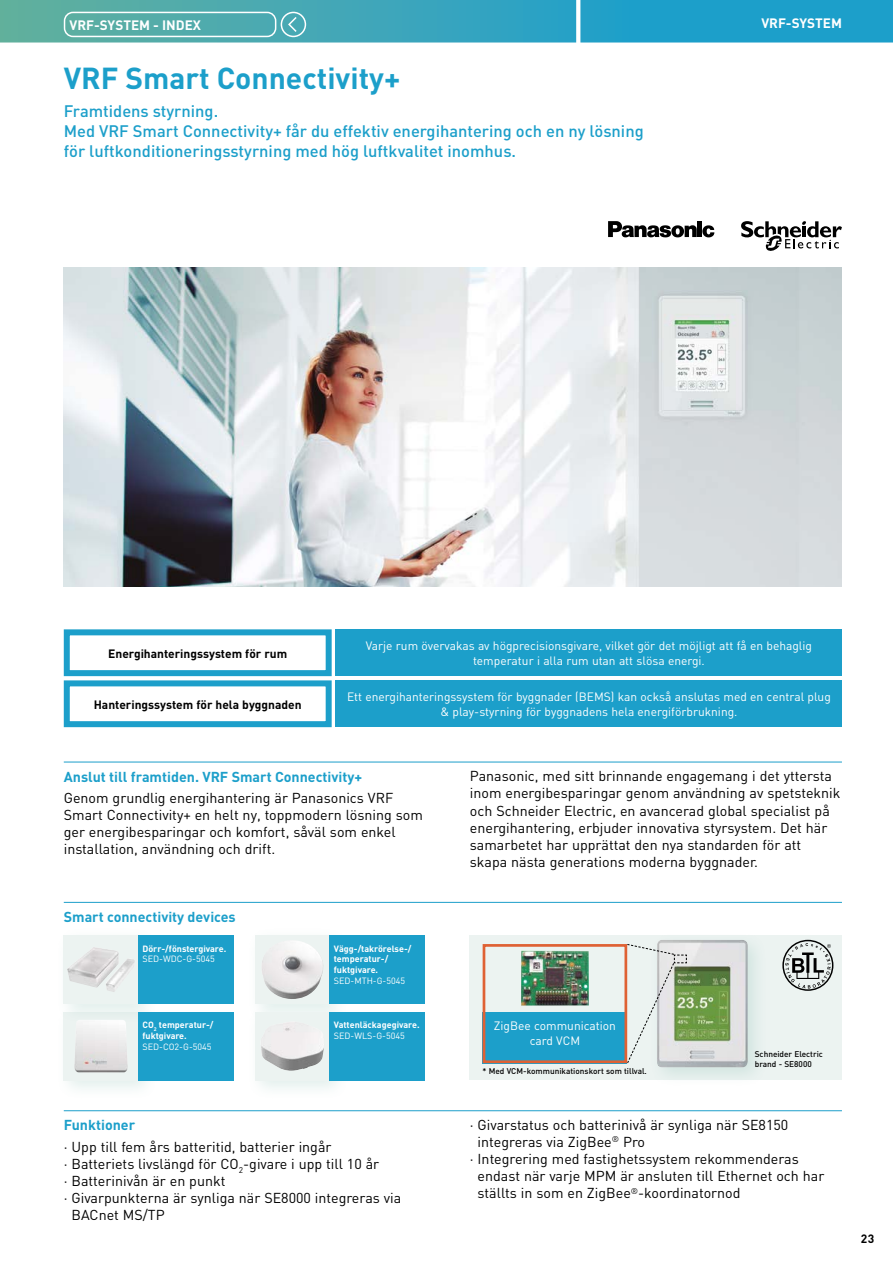
<style>
.page{position:relative;width:893px;height:1263px;background:#fff}
.page>*{position:absolute;margin:0;border:0;box-sizing:border-box;transform-origin:0 0}
.t1{font:700 30px "DIN";color:#1c9fca}
.t2{font:500 16.5px/19.8px "DIN";color:#1c9fca}
.t3{font:14.25px/17.1px "DIN";color:#000}
.t4{font:700 14.25px "DIN";color:#1c9fca}
.t5{font:700 13.5px "DIN";color:#fff}
.t6{font:12px/14.4px "DIN";color:#fff;text-align:center}
.t7{font:700 12px "DIN";color:#000}
.t8{font:700 9px/10.8px "DIN";color:#fff}
.t9{font:9px "DIN";color:#fff}
.t10{font:500 8.25px/9.9px "DIN";color:#000}
</style>
<div class="page">
<img style="left:64px;top:268px;width:778px;height:319px">
<div style="left:470px;top:935px;width:372px;height:145px;background:#ecf3f1"></div>
<img style="left:521px;top:950px;width:68px;height:55px">
<div style="left:483px;top:1012px;width:144px;height:51px;background:#1c9fca"></div>
<div style="left:649px;top:932px;width:119px;height:155px;background:#68ad9e;opacity:.2"></div>
<img style="left:657px;top:940px;width:91px;height:127px">
<hr style="left:64px;top:902px;width:778px;height:1px;background:#1c9fca">
<svg style="left:626px;top:943px;width:61px;height:121px"></svg>
<div style="left:483px;top:944px;width:144px;height:119px;border:3px solid #df6134"></div>
<div style="left:56px;top:1004px;width:102px;height:96px;background:#68ad9e;opacity:.2"></div>
<div style="left:64px;top:1012px;width:74px;height:68px;background:#ecf3f1"></div>
<img style="left:74px;top:1024px;width:54px;height:48px">
<div style="left:247px;top:928px;width:102px;height:96px;background:#68ad9e;opacity:.2"></div>
<div style="left:255px;top:935px;width:75px;height:68px;background:#ecf3f1"></div>
<img style="left:262px;top:941px;width:61px;height:58px">
<div style="left:56px;top:928px;width:102px;height:96px;background:#68ad9e;opacity:.2"></div>
<div style="left:64px;top:935px;width:74px;height:68px;background:#ecf3f1"></div>
<img style="left:67px;top:947px;width:68px;height:45px">
<div style="left:247px;top:1004px;width:102px;height:96px;background:#68ad9e;opacity:.2"></div>
<div style="left:255px;top:1012px;width:75px;height:68px;background:#ecf3f1"></div>
<img style="left:261px;top:1023px;width:63px;height:48px">
<svg style="left:741px;top:221px;width:101px;height:30px"></svg>
<svg style="left:608px;top:221px;width:106px;height:17px"></svg>
<svg style="left:782px;top:940px;width:51px;height:51px"></svg>
<hr style="left:64px;top:762px;width:778px;height:1px;background:#1c9fca">
<div style="left:64px;top:629px;width:268px;height:47px;border:6px solid #1c9fca"></div>
<div style="left:336px;top:629px;width:506px;height:47px;background:#1c9fca"></div>
<div style="left:64px;top:680px;width:268px;height:47px;border:6px solid #1c9fca"></div>
<div style="left:336px;top:680px;width:506px;height:47px;background:#1c9fca"></div>
<div style="left:138px;top:935px;width:96px;height:68px;background:#1c9fca"></div>
<div style="left:330px;top:935px;width:95px;height:68px;background:#1c9fca"></div>
<div style="left:138px;top:1012px;width:96px;height:68px;background:#1c9fca"></div>
<div style="left:330px;top:1012px;width:95px;height:68px;background:#1c9fca"></div>
<hr style="left:64px;top:1110px;width:778px;height:1px;background:#1c9fca">
<svg style="left:0;top:0;width:893px;height:43px;background:#3ea8bd"></svg>
<p class="t5" style="left:70px;top:16px;width:133px">VRF-SYSTEM - INDEX</p>
<h1 class="t1" style="left:64px;top:58px;width:338px">VRF Smart Connectivity+</h1>
<p class="t2" style="left:64px;top:101px;width:581px">Framtidens styrning.<br>Med VRF Smart Connectivity+ får du effektiv energihantering och en ny lösning för luftkonditioneringsstyrning med hög luftkvalitet inomhus.</p>
<p class="t5" style="left:761px;top:15px;width:82px">VRF-SYSTEM</p>
<p class="t7" style="left:108px;top:645px;width:181px">Energihanteringssystem för rum</p>
<p class="t6" style="left:366px;top:639px;width:448px">Varje rum övervakas av högprecisionsgivare, vilket gör det möjligt att få en behaglig temperatur i alla rum utan att slösa energi.</p>
<p class="t7" style="left:94px;top:697px;width:210px">Hanteringssystem för hela byggnaden</p>
<p class="t6" style="left:347px;top:690px;width:485px">Ett energihanteringssystem för byggnader (BEMS) kan också anslutas med en central plug &amp; play-styrning för byggnadens hela energiförbrukning.</p>
<p class="t4" style="left:64px;top:767px;width:300px">Anslut till framtiden. VRF Smart Connectivity+</p>
<p class="t3" style="left:64px;top:789px;width:361px">Genom grundlig energihantering är Panasonics VRF Smart Connectivity+ en helt ny, toppmodern lösning som ger energibesparingar och komfort, såväl som enkel installation, användning och drift.</p>
<p class="t4" style="left:64px;top:907px;width:173px">Smart connectivity devices</p>
<p class="t8" style="left:142px;top:942px;width:85px">Dörr-/fönstergivare.</p>
<p class="t9" style="left:142px;top:953px;width:74px">SED-WDC-G-5045</p>
<p class="t8" style="left:334px;top:942px;width:79px">Vägg-/takrörelse-/ temperatur-/ fuktgivare.</p>
<p class="t9" style="left:334px;top:975px;width:73px">SED-MTH-G-5045</p>
<p class="t8" style="left:142px;top:1019px;width:73px">CO<sub>2</sub> temperatur-/ fuktgivare.</p>
<p class="t9" style="left:142px;top:1041px;width:71px">SED-CO2-G-5045</p>
<p class="t8" style="left:334px;top:1019px;width:87px">Vattenläckagegivare.</p>
<p class="t9" style="left:334px;top:1030px;width:73px">SED-WLS-G-5045</p>
<p class="t4" style="left:64px;top:1116px;width:73px">Funktioner</p>
<p class="t3" style="left:64px;top:1138px;width:269px">· Upp till fem års batteritid, batterier ingår</p>
<p class="t3" style="left:64px;top:1155px;width:317px">· Batteriets livslängd för CO<sub>2</sub>-givare i upp till 10 år</p>
<p class="t3" style="left:64px;top:1172px;width:163px">· Batterinivån är en punkt</p>
<p class="t3" style="left:64px;top:1189px;width:339px">· Givarpunkterna är synliga när SE8000 integreras via</p>
<p class="t3" style="left:72px;top:1206px;width:95px">BACnet MS/TP</p>
<p class="t3" style="left:470px;top:767px;width:372px">Panasonic, med sitt brinnande engagemang i det yttersta inom energibesparingar genom användning av spetsteknik och Schneider Electric, en avancerad global specialist på energihantering, erbjuder innovativa styrsystem. Det här samarbetet har upprättat den nya standarden för att skapa nästa generations moderna byggnader.</p>
<p class="t6" style="left:494px;top:1018px;width:124px">ZigBee communication card VCM</p>
<p class="t10" style="left:483px;top:1066px;width:166px">* Med VCM-kommunikationskort som tillval.</p>
<p class="t10" style="left:755px;top:1049px;width:70px">Schneider Electric brand - SE8000</p>
<p class="t3" style="left:470px;top:1116px;width:320px">· Givarstatus och batterinivå är synliga när SE8150</p>
<p class="t3" style="left:478px;top:1133px;width:169px">integreras via ZigBee<sup>®</sup> Pro</p>
<p class="t3" style="left:470px;top:1150px;width:330px">· Integrering med fastighetssystem rekommenderas</p>
<p class="t3" style="left:478px;top:1167px;width:348px">endast när varje MPM är ansluten till Ethernet och har</p>
<p class="t3" style="left:478px;top:1184px;width:264px">ställts in som en ZigBee<sup>®</sup>-koordinatornod</p>
<p class="t7" style="left:861px;top:1231px;width:15px">23</p>
</div>
